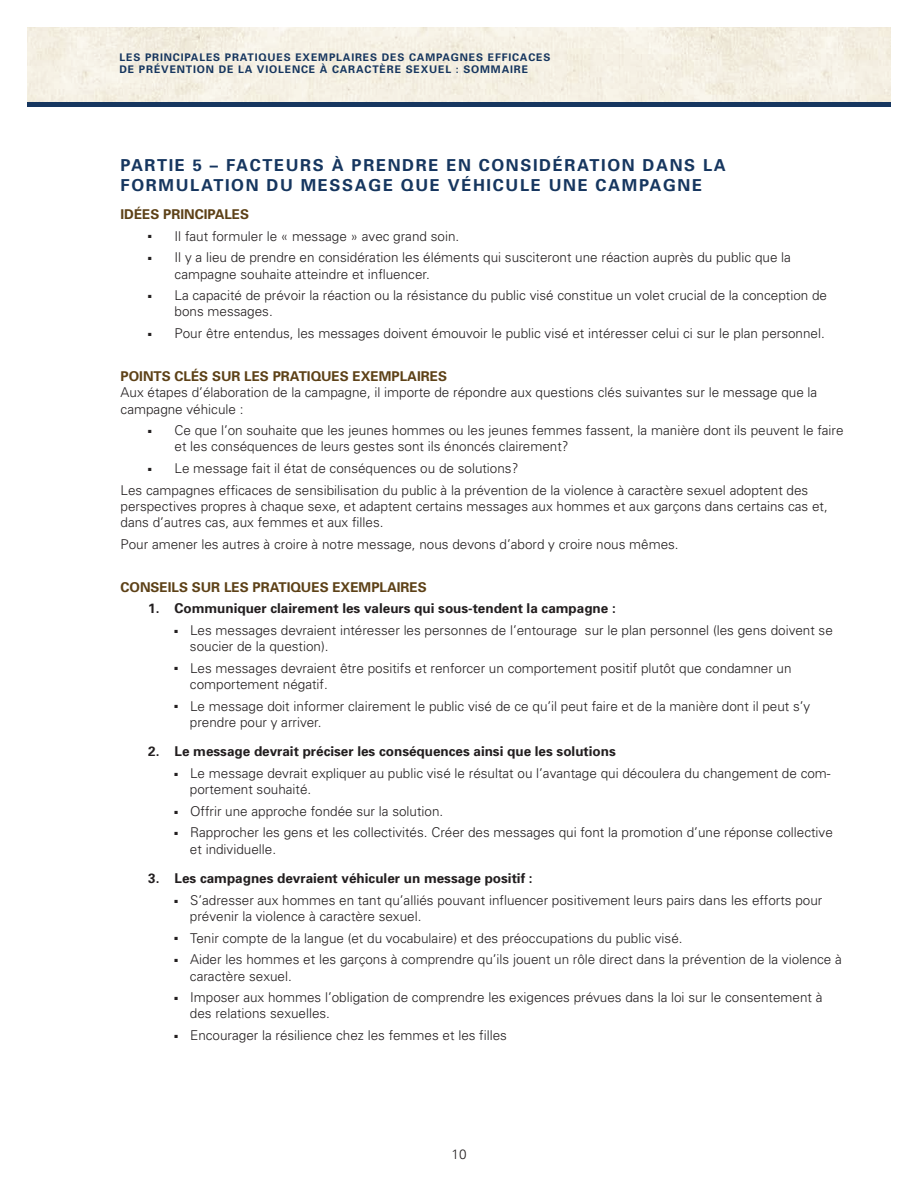
<style>
.page{position:relative;width:918px;height:1188px;background:#fff}
.page>*{position:absolute;margin:0;border:0;box-sizing:border-box;transform-origin:0 0}
.t1{font:700 16.5px/19.8px "Univers";letter-spacing:.1em;color:#16365f}
.t2{font:300 13.5px/16.2px "Univers";color:#231f20}
.t3{font:700 13.5px "Univers";color:#231f20}
.t4{font:700 13.5px "Univers";color:#5d4117}
.t5{font:700 10.5px/12.6px "Univers";letter-spacing:.08em;color:#16365f}
</style>
<div class="page">
<img style="left:27px;top:27px;width:864px;height:75px">
<div style="left:27px;top:102px;width:864px;height:5px;background:#16365f"></div>
<p class="t5" style="left:120px;top:51px;width:432px">LES PRINCIPALES PRATIQUES EXEMPLAIRES DES CAMPAGNES EFFICACES<br>DE PRÉVENTION DE LA VIOLENCE À CARACTÈRE SEXUEL : SOMMAIRE</p>
<p class="t1" style="left:121px;top:157px;width:607px">PARTIE 5 – FACTEURS À PRENDRE EN CONSIDÉRATION DANS LA<br>FORMULATION DU MESSAGE QUE VÉHICULE UNE CAMPAGNE</p>
<p class="t4" style="left:121px;top:209px;width:130px">IDÉES PRINCIPALES</p>
<p class="t2" style="left:148px;top:229px;width:312px">■ Il faut formuler le « message » avec grand soin.</p>
<p class="t2" style="left:175px;top:251px;width:618px;text-indent:-26px">■ Il y a lieu de prendre en considération les éléments qui susciteront une réaction auprès du public que la campagne souhaite atteindre et influencer.</p>
<p class="t2" style="left:175px;top:288px;width:654px;text-indent:-26px">■ La capacité de prévoir la réaction ou la résistance du public visé constitue un volet crucial de la conception de bons messages.</p>
<p class="t2" style="left:148px;top:326px;width:678px">■ Pour être entendus, les messages doivent émouvoir le public visé et intéresser celui ci sur le plan personnel.</p>
<p class="t4" style="left:121px;top:371px;width:328px">POINTS CLÉS SUR LES PRATIQUES EXEMPLAIRES</p>
<p class="t2" style="left:121px;top:386px;width:698px">Aux étapes d’élaboration de la campagne, il importe de répondre aux questions clés suivantes sur le message que la campagne véhicule :</p>
<p class="t2" style="left:175px;top:423px;width:671px;text-indent:-26px">■ Ce que l’on souhaite que les jeunes hommes ou les jeunes femmes fassent, la manière dont ils peuvent le faire et les conséquences de leurs gestes sont ils énoncés clairement?</p>
<p class="t2" style="left:121px;top:459px;width:689px;line-height:21.6px;text-indent:28px">■ Le message fait il état de conséquences ou de solutions?<br>Les campagnes efficaces de sensibilisation du public à la prévention de la violence à caractère sexuel adoptent des</p>
<p class="t2" style="left:121px;top:499px;width:709px">perspectives propres à chaque sexe, et adaptent certains messages aux hommes et aux garçons dans certains cas et, dans d’autres cas, aux femmes et aux filles.</p>
<p class="t2" style="left:121px;top:537px;width:560px">Pour amener les autres à croire à notre message, nous devons d’abord y croire nous mêmes.</p>
<p class="t4" style="left:121px;top:582px;width:308px">CONSEILS SUR LES PRATIQUES EXEMPLAIRES</p>
<p class="t3" style="left:148px;top:604px;width:469px">1. Communiquer clairement les valeurs qui sous-tendent la campagne :</p>
<p class="t2" style="left:190px;top:623px;width:644px;text-indent:-15px">■ Les messages devraient intéresser les personnes de l’entourage sur le plan personnel (les gens doivent se soucier de la question).</p>
<p class="t2" style="left:190px;top:661px;width:603px;text-indent:-15px">■ Les messages devraient être positifs et renforcer un comportement positif plutôt que condamner un comportement négatif.</p>
<p class="t2" style="left:190px;top:699px;width:622px;text-indent:-15px">■ Le message doit informer clairement le public visé de ce qu’il peut faire et de la manière dont il peut s’y prendre pour y arriver.</p>
<p class="t3" style="left:148px;top:747px;width:469px">2. Le message devrait préciser les conséquences ainsi que les solutions</p>
<p class="t2" style="left:190px;top:766px;width:642px;text-indent:-15px">■ Le message devrait expliquer au public visé le résultat ou l’avantage qui découlera du changement de com&shy;portement souhaité.</p>
<p class="t2" style="left:175px;top:804px;width:270px">■ Offrir une approche fondée sur la solution.</p>
<p class="t2" style="left:190px;top:826px;width:644px;text-indent:-15px">■ Rapprocher les gens et les collectivités. Créer des messages qui font la promotion d’une réponse collective et individuelle.</p>
<p class="t3" style="left:148px;top:874px;width:386px">3. Les campagnes devraient véhiculer un message positif :</p>
<p class="t2" style="left:190px;top:893px;width:634px;text-indent:-15px">■ S’adresser aux hommes en tant qu’alliés pouvant influencer positivement leurs pairs dans les efforts pour prévenir la violence à caractère sexuel.</p>
<p class="t2" style="left:175px;top:931px;width:510px">■ Tenir compte de la langue (et du vocabulaire) et des préoccupations du public visé.</p>
<p class="t2" style="left:190px;top:953px;width:653px;text-indent:-15px">■ Aider les hommes et les garçons à comprendre qu’ils jouent un rôle direct dans la prévention de la violence à caractère sexuel.</p>
<p class="t2" style="left:190px;top:990px;width:634px;text-indent:-15px">■ Imposer aux hommes l’obligation de comprendre les exigences prévues dans la loi sur le consentement à des relations sexuelles.</p>
<p class="t2" style="left:175px;top:1028px;width:334px">■ Encourager la résilience chez les femmes et les filles</p>
<p class="t2" style="left:452px;top:1148px;width:16px">10</p>
</div>
